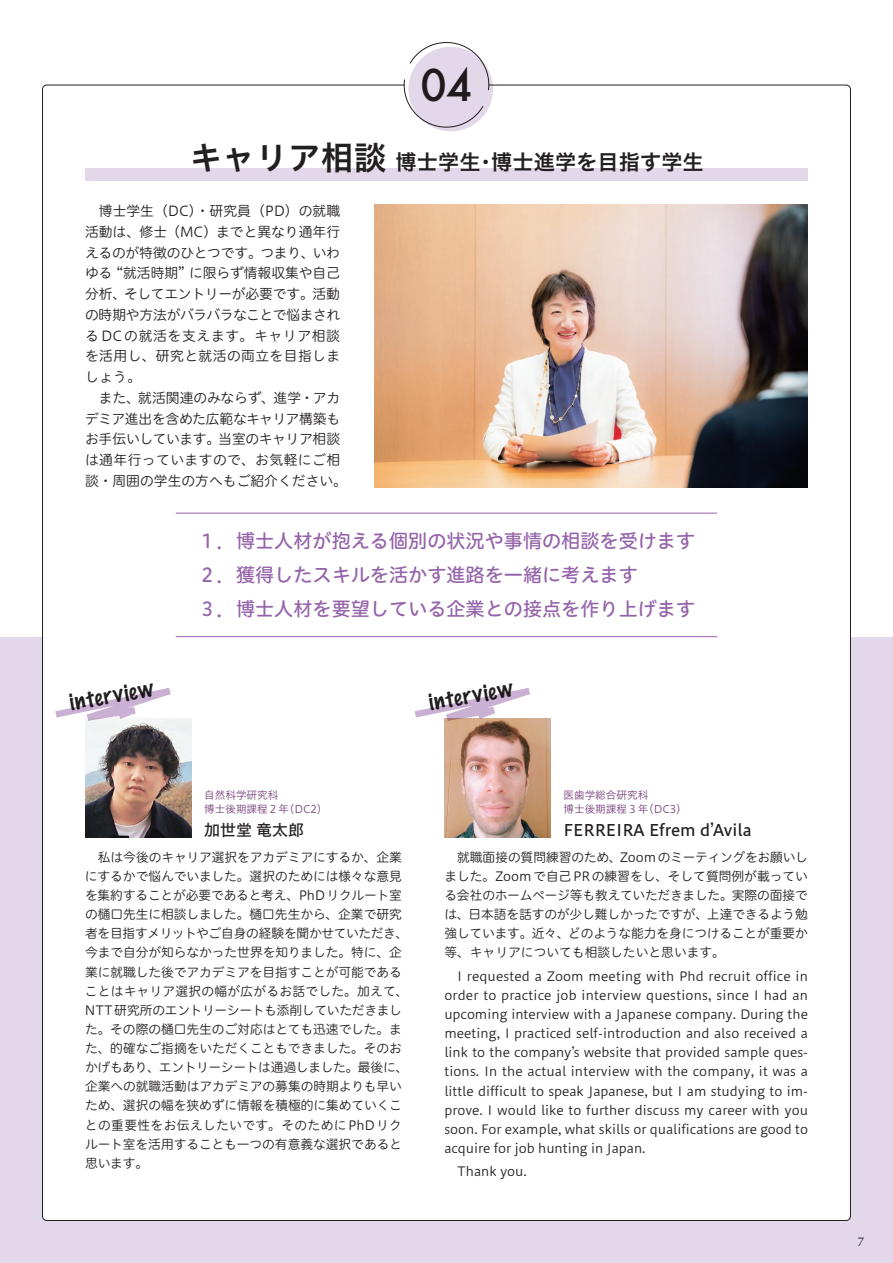
<style>
.page{position:relative;width:893px;height:1263px;background:#fff}
.page>*{position:absolute;margin:0;border:0;box-sizing:border-box;transform-origin:0 0}
.t1{font:500 42.45px "Futura";color:#231f20}
.t2{font:21.3px "Hiragino UD Sans Std N W6";color:#231f20}
.t3{font:100 21.3px "Marker Felt";color:#231f20}
.t4{font:19.2px/34px "Hiragino UD Sans R Std N W5";color:#9563aa}
.t5{font:15.9px "Hiragino UD Sans Std N W5";color:#231f20}
.t6{font:13.8px/20.7px "Hiragino UD Sans R Std N W3";color:#231f20;text-align:justify}
.t7{font:12.75px/19.2px "Hiragino UD Sans R Std N W3";letter-spacing:-.005em;color:#231f20;text-align:justify}
.t8{font:12.75px "Optima";color:#231f20}
.t9{font:10.65px/13.8px "Hiragino UD Sans Std N W3";color:#78437c}
.s1{font-size:33px}
</style>
<div class="page">
<div style="left:0;top:638px;width:893px;height:625px;background:#e3d8ea"></div>
<div style="left:43px;top:85px;width:807px;height:1135px;background:#fff;border-radius:4px"></div>
<div style="left:85px;top:168px;width:723px;height:13px;background:#e3d8ea"></div>
<svg style="left:364px;top:42px;width:165px;height:85px"></svg>
<div style="left:408px;top:47px;width:85px;height:84px;background:#e3d8ea;border-radius:50%"></div>
<img style="left:85px;top:719px;width:106px;height:119px">
<img style="left:444px;top:719px;width:107px;height:119px">
<svg style="left:55px;top:688px;width:117px;height:34px"></svg>
<svg style="left:414px;top:688px;width:117px;height:34px"></svg>
<img style="left:374px;top:204px;width:434px;height:283px">
<hr style="left:176px;top:513px;width:541px;height:1px;background:#9563aa">
<hr style="left:176px;top:636px;width:541px;height:1px;background:#9563aa">
<h1 class="t1" style="left:421px;top:56px;width:53px">04</h1>
<h2 class="t2" style="left:189px;top:146px;width:516px"><span class="s1">キャリア相談</span> 博士学生・博士進学を目指す学生</h2>
<p class="t6" style="left:85px;top:200px;width:257px;text-indent:14px">博士学生（DC）・研究員（PD）の就職活動は、修士（MC）までと異なり通年行えるのが特徴のひとつです。つまり、いわゆる “就活時期” に限らず情報収集や自己分析、そしてエントリーが必要です。活動の時期や方法がバラバラなことで悩まされるDCの就活を支えます。キャリア相談を活用し、研究と就活の両立を目指しましょう。</p>
<p class="t6" style="left:85px;top:387px;width:264px;text-align:center">また、就活関連のみならず、進学・アカ<br>デミア進出を含めた広範なキャリア構築もお手伝いしています。当室のキャリア相談は通年行っていますので、お気軽にご相談・周囲の学生の方へもご紹介ください。</p>
<h3 class="t4" style="left:198px;top:523px;width:499px">１．博士人材が抱える個別の状況や事情の相談を受けます<br>２．獲得したスキルを活かす進路を一緒に考えます<br>３．博士人材を要望している企業との接点を作り上げます</h3>
<h2 class="t3" style="left:67px;top:685px;width:87px;rotate:-10deg">interview</h2>
<h2 class="t3" style="left:426px;top:685px;width:87px;rotate:-10deg">interview</h2>
<p class="t9" style="left:204px;top:788px;width:125px">自然科学研究科<br>博士後期課程２年（DC2）</p>
<p class="t5" style="left:204px;top:818px;width:101px">加世堂 竜太郎</p>
<p class="t9" style="left:563px;top:788px;width:125px">医歯学総合研究科<br>博士後期課程３年（DC3）</p>
<p class="t5" style="left:563px;top:818px;width:190px">FERREIRA Efrem d’Avila</p>
<p class="t7" style="left:85px;top:847px;width:325px;text-align:left">　私は今後のキャリア選択をアカデミアにするか、企業にするかで悩んでいました。選択のためには様々な意見を集約することが必要であると考え、PhDリクルート室の樋口先生に相談しました。樋口先生から、企業で研究者を目指すメリットやご自身の経験を聞かせていただき、今まで自分が知らなかった世界を知りました。特に、企業に就職した後でアカデミアを目指すことが可能であることはキャリア選択の幅が広がるお話でした。加えて、<br>NTT研究所のエントリーシートも添削していただきました。その際の樋口先生のご対応はとても迅速でした。また、的確なご指摘をいただくこともできました。そのおかげもあり、エントリーシートは通過しました。最後に、企業への就職活動はアカデミアの募集の時期よりも早いため、選択の幅を狭めずに情報を積極的に集めていくことの重要性をお伝えしたいです。そのためにPhDリクルート室を活用することも一つの有意義な選択であると思います。</p>
<p class="t7" style="left:444px;top:847px;width:365px;text-indent:13px">就職面接の質問練習のため、Zoomのミーティングをお願いしました。Zoomで自己PRの練習をし、そして質問例が載っている会社のホームページ等も教えていただきました。実際の面接では、日本語を話すのが少し難しかったですが、上達できるよう勉強しています。近々、どのような能力を身につけることが重要か等、キャリアについても相談したいと思います。</p>
<p class="t7" style="left:444px;top:966px;width:365px;text-indent:13px">I requested a Zoom meeting with Phd recruit office in order to practice job interview questions, since I had an upcoming interview with a Japanese company. During the meeting, I practiced self-introduction and also received a link to the company’s website that provided sample ques&shy;tions. In the actual interview with the company, it was a little difficult to speak Japanese, but I am studying to im&shy;prove. I would like to further discuss my career with you soon. For example, what skills or qualifications are good to acquire for job hunting in Japan.</p>
<p class="t7" style="left:457px;top:1161px;width:71px">Thank you.</p>
<p class="t8" style="left:857px;top:1234px;width:9px">7</p>
</div>
